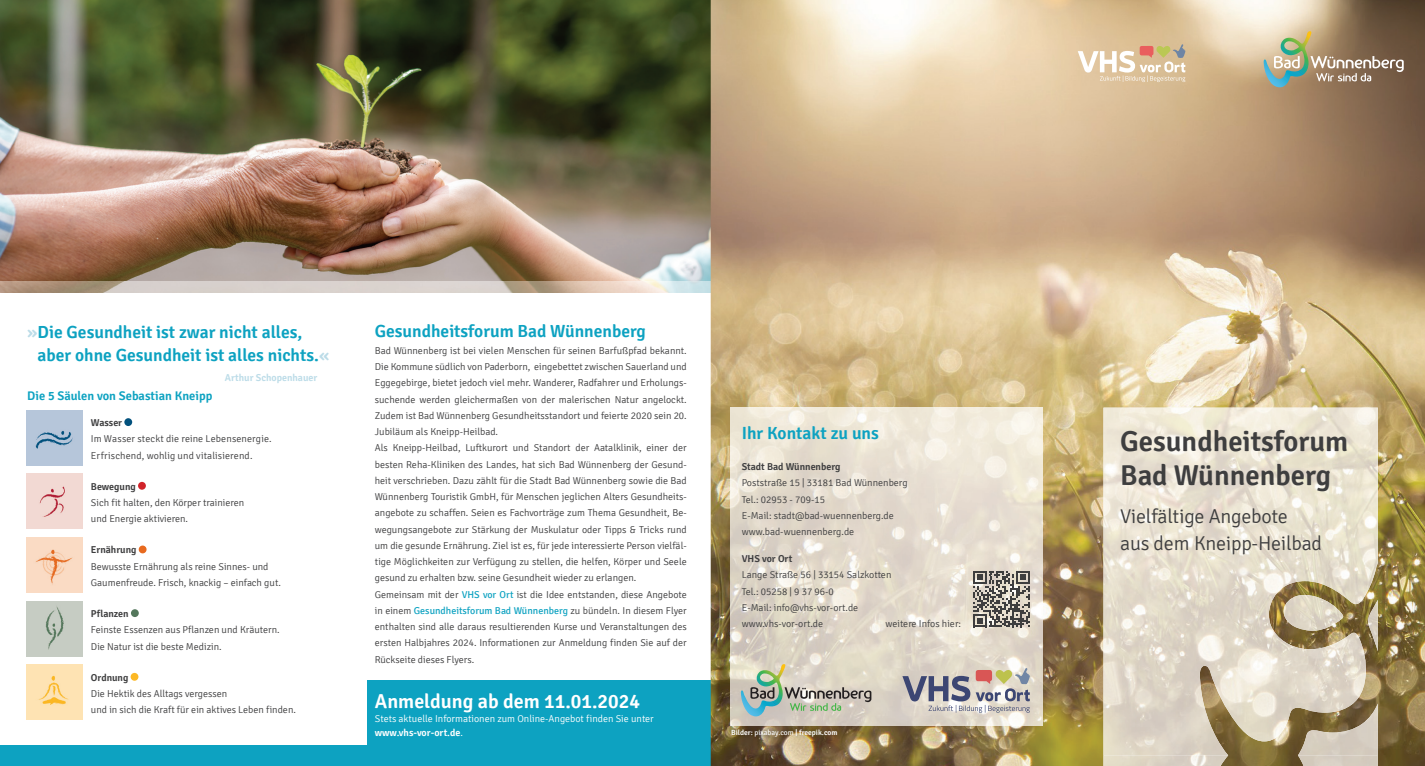
<style>
.page{position:relative;width:1425px;height:766px;background:#fff}
.page>*{position:absolute;margin:0;border:0;box-sizing:border-box;transform-origin:0 0}
.t1{font:600 28.75px/34.5px "Signika";color:#3e3e3f}
.t2{font:300 20px/27px "Signika";letter-spacing:-.01em;color:#3e3e3f}
.t3{font:600 20px "Signika";color:#fff}
.t4{font:600 17.5px/22.5px "Signika";color:#0da2c1}
.t5{font:600 12.5px "Signika";color:#0da2c1}
.t6{font:300 10px/16.2px "Signika";color:#3e3e3f}
.t7{font:300 10px/13.8px "Signika";color:#fff}
.t8{font:600 10px "Signika";color:#3e3e3f}
.t9{font:600 10px "Signika";color:#bcdce8}
.t10{font:600 7.5px "Signika";color:#fff}
.s1{color:#bcdce8}
.s2{font-weight:400;color:#0da2c1}
.s3{font-weight:600}
.s4{font-weight:400}
</style>
<div class="page">
<img style="left:0;top:0;width:710px;height:292px">
<div style="left:367px;top:679px;width:355px;height:86px;background:#0da2c1"></div>
<img style="left:710px;top:0;width:714px;height:765px">
<img style="left:730px;top:407px;width:312px;height:318px">
<svg style="left:741px;top:664px;width:130px;height:52px;background:#bcc1b2"></svg>
<svg style="left:902px;top:667px;width:128px;height:45px;background:#b9b3b2"></svg>
<img style="left:727px;top:726px;width:114px;height:14px">
<img style="left:27px;top:601px;width:55px;height:55px">
<div style="left:131px;top:609px;width:8px;height:8px;background:#54775c;border-radius:50%"></div>
<div style="left:27px;top:473px;width:55px;height:55px;background:#f2d9d3"></div>
<div style="left:138px;top:481px;width:8px;height:8px;background:#d1232a;border-radius:50%"></div>
<img style="left:27px;top:410px;width:55px;height:55px">
<div style="left:124px;top:418px;width:8px;height:8px;background:#02517d;border-radius:50%"></div>
<img style="left:27px;top:537px;width:55px;height:55px">
<div style="left:139px;top:545px;width:8px;height:8px;background:#e86a1f;border-radius:50%"></div>
<img style="left:1103px;top:407px;width:274px;height:358px">
<img style="left:27px;top:664px;width:55px;height:55px">
<div style="left:131px;top:672px;width:7px;height:8px;background:#fcb825;border-radius:50%"></div>
<svg style="left:972px;top:570px;width:57px;height:57px;background:#938e88"></svg>
<svg style="left:1263px;top:31px;width:140px;height:57px;background:#9d9076"></svg>
<svg style="left:1077px;top:44px;width:108px;height:38px"></svg>
<div style="left:0;top:744px;width:381px;height:21px;background:#0da2c1"></div>
<h3 class="t4" style="left:38px;top:321px;width:293px;text-indent:-10px"><span class="s1">»</span> Die Gesundheit ist zwar nicht alles, aber ohne Gesundheit ist alles nichts.<span class="s1">«</span></h3>
<p class="t9" style="left:225px;top:371px;width:94px">Arthur Schopenhauer</p>
<p class="t5" style="left:27px;top:389px;width:187px">Die 5 Säulen von Sebastian Kneipp</p>
<p class="t8" style="left:91px;top:416px;width:33px">Wasser</p>
<p class="t6" style="left:91px;top:431px;width:182px">Im Wasser steckt die reine Lebensenergie.<br>Erfrischend, wohlig und vitalisierend.</p>
<p class="t8" style="left:91px;top:480px;width:46px">Bewegung</p>
<p class="t6" style="left:91px;top:494px;width:155px">Sich fit halten, den Körper trainieren und Energie aktivieren.</p>
<p class="t8" style="left:91px;top:544px;width:47px">Ernährung</p>
<p class="t6" style="left:91px;top:558px;width:191px">Bewusste Ernährung als reine Sinnes- und<br>Gaumenfreude. Frisch, knackig – einfach gut.</p>
<p class="t8" style="left:91px;top:607px;width:39px">Pflanzen</p>
<p class="t6" style="left:91px;top:622px;width:190px">Feinste Essenzen aus Pflanzen und Kräutern.<br>Die Natur ist die beste Medizin.</p>
<p class="t8" style="left:91px;top:671px;width:39px">Ordnung</p>
<p class="t6" style="left:91px;top:685px;width:206px">Die Hektik des Alltags vergessen<br>und in sich die Kraft für ein aktives Leben finden.</p>
<h3 class="t4" style="left:375px;top:320px;width:272px">Gesundheitsforum Bad Wünnenberg</h3>
<p class="t6" style="left:375px;top:342px;width:313px">Bad Wünnenberg ist bei vielen Menschen für seinen Barfußpfad bekannt.<br>Die Kommune südlich von Paderborn, eingebettet zwischen Sauerland und Eggegebirge, bietet jedoch viel mehr. Wanderer, Radfahrer und Erholungs&shy;suchende werden gleichermaßen von der malerischen Natur angelockt.<br>Zudem ist Bad Wünnenberg Gesundheitsstandort und feierte 2020 sein 20.<br>Jubiläum als Kneipp-Heilbad.<br>Als Kneipp-Heilbad, Luftkurort und Standort der Aatalklinik, einer der besten Reha-Kliniken des Landes, hat sich Bad Wünnenberg der Gesund&shy;heit verschrieben. Dazu zählt für die Stadt Bad Wünnenberg sowie die Bad Wünnenberg Touristik GmbH, für Menschen jeglichen Alters Gesundheits&shy;angebote zu schaffen. Seien es Fachvorträge zum Thema Gesundheit, Be&shy;wegungsangebote zur Stärkung der Muskulatur oder Tipps &amp; Tricks rund um die gesunde Ernährung. Ziel ist es, für jede interessierte Person vielfäl&shy;tige Möglichkeiten zur Verfügung zu stellen, die helfen, Körper und Seele gesund zu erhalten bzw. seine Gesundheit wieder zu erlangen.<br>Gemeinsam mit der <span class="s2">VHS vor Ort</span> ist die Idee entstanden, diese Angebote in einem <span class="s2">Gesundheitsforum Bad Wünnenberg</span> zu bündeln. In diesem Flyer enthalten sind alle daraus resultierenden Kurse und Veranstaltungen des ersten Halbjahres 2024. Informationen zur Anmeldung finden Sie auf der Rückseite dieses Flyers.</p>
<h2 class="t3" style="left:375px;top:689px;width:267px">Anmeldung ab dem 11.01.2024</h2>
<p class="t7" style="left:375px;top:711px;width:280px">Stets aktuelle Informationen zum Online-Angebot finden Sie unter <span class="s3">www.vhs-vor-ort.de</span>.</p>
<h3 class="t4" style="left:741px;top:422px;width:139px">Ihr Kontakt zu uns</h3>
<p class="t8" style="left:741px;top:461px;width:100px">Stadt Bad Wünnenberg</p>
<p class="t6" style="left:741px;top:475px;width:167px">Poststraße 15 | 33181 Bad Wünnenberg<br>Tel.: 02953 - 709-15<br>E-Mail: stadt@bad-wuennenberg.de www.bad-wuennenberg.de</p>
<p class="t8" style="left:741px;top:552px;width:52px">VHS vor Ort</p>
<p class="t6" style="left:741px;top:567px;width:151px">Lange Straße 56 | 33154 Salzkotten<br>Tel.: 05258 | 9 37 96-0<br>E-Mail: info@vhs-vor-ort.de www.vhs-vor-ort.de</p>
<p class="t6" style="left:885px;top:615px;width:77px">weitere Infos hier:</p>
<p class="t10" style="left:731px;top:728px;width:108px">Bilder: <span class="s4">pixabay.com</span> | freepik.com</p>
<h1 class="t1" style="left:1120px;top:424px;width:230px">Gesundheitsforum<br>Bad Wünnenberg</h1>
<h2 class="t2" style="left:1120px;top:503px;width:203px">Vielfältige Angebote aus dem Kneipp-Heilbad</h2>
</div>
